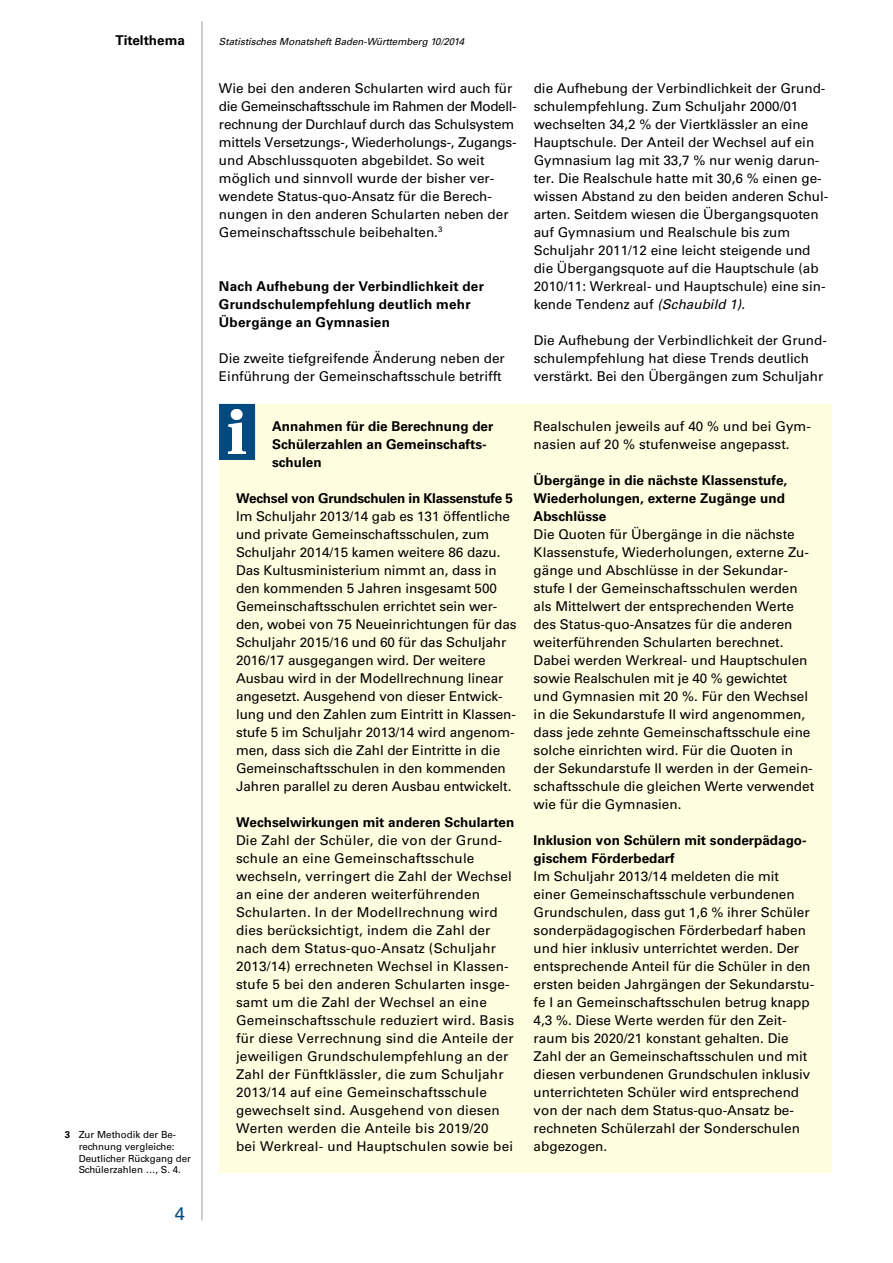
<style>
.page{position:relative;width:893px;height:1263px;background:#fff}
.page>*{position:absolute;margin:0;border:0;box-sizing:border-box;transform-origin:0 0}
.t1{font:18px "Univers";color:#004a7f}
.t2{font:13.5px/18px "Univers";color:#000}
.t3{font:700 13.5px/18px "Univers";color:#000}
.t4{font:700 13.5px/18px "Univers";letter-spacing:.02em;color:#000}
.t5{font:700 13.5px "Univers";letter-spacing:-.02em;color:#000}
.t6{font:9.75px/11.7px "Univers";color:#000}
.t7{font:italic 9.75px "Univers";color:#000}
.s1{font-weight:700}
.s2{font-style:italic}
</style>
<div class="page">
<hr style="left:202px;top:21px;width:1px;height:1199px;background:#9c9e9f">
<div style="left:219px;top:404px;width:612px;height:769px;background:#fffcdf"></div>
<div style="left:219px;top:404px;width:36px;height:56px;background:#004a7f"></div>
<img style="left:229px;top:409px;width:17px;height:44px">
<p class="t3" style="left:115px;top:31px;width:71px">Titelthema</p>
<p class="t7" style="left:219px;top:35px;width:247px">Statistisches Monatsheft Baden-Württemberg 10/2014</p>
<p class="t2" style="left:219px;top:79px;width:299px">Wie bei den anderen Schularten wird auch für die Gemeinschaftsschule im Rahmen der Modell&shy;rechnung der Durchlauf durch das Schulsystem mittels Versetzungs-, Wiederholungs-, Zugangs&shy;und Abschlussquoten abgebildet. So weit möglich und sinnvoll wurde der bisher ver&shy;wendete Status-quo-Ansatz für die Berech&shy;nungen in den anderen Schularten neben der Gemeinschaftsschule beibehalten.<sup>3</sup></p>
<p class="t6" style="left:79px;top:1129px;width:114px;text-indent:-14px"><span class="s1">3</span> Zur Methodik der Be&shy;rechnung vergleiche:<br>Deutlicher Rückgang der<br>Schülerzahlen …, S. 4.</p>
<h1 class="t1" style="left:175px;top:1203px;width:12px">4</h1>
<p class="t4" style="left:219px;top:277px;width:267px">Nach Aufhebung der Verbindlichkeit der<br>Grundschulempfehlung deutlich mehr<br>Übergänge an Gymnasien</p>
<p class="t2" style="left:219px;top:349px;width:287px">Die zweite tiefgreifende Änderung neben der<br>Einführung der Gemeinschaftsschule betrifft</p>
<p class="t3" style="left:272px;top:418px;width:223px">Annahmen für die Berechnung der<br>Schülerzahlen an Gemeinschafts&shy;schulen</p>
<p class="t5" style="left:236px;top:490px;width:278px">Wechsel von Grundschulen in Klassenstufe 5</p>
<p class="t2" style="left:236px;top:507px;width:282px">Im Schuljahr 2013/14 gab es 131 öffentliche und private Gemeinschaftsschulen, zum Schuljahr 2014/15 kamen weitere 86 dazu.<br>Das Kultusministerium nimmt an, dass in den kommenden 5 Jahren insgesamt 500<br>Gemeinschaftsschulen errichtet sein wer&shy;den, wobei von 75 Neueinrichtungen für das Schuljahr 2015/16 und 60 für das Schuljahr 2016/17 ausgegangen wird. Der weitere Ausbau wird in der Modellrechnung linear angesetzt. Ausgehend von dieser Entwick&shy;lung und den Zahlen zum Eintritt in Klassen&shy;stufe 5 im Schuljahr 2013/14 wird angenom&shy;men, dass sich die Zahl der Eintritte in die Gemeinschaftsschulen in den kommenden Jahren parallel zu deren Ausbau entwickelt.</p>
<p class="t3" style="left:236px;top:813px;width:280px">Wechselwirkungen mit anderen Schularten</p>
<p class="t2" style="left:236px;top:831px;width:280px">Die Zahl der Schüler, die von der Grund&shy;schule an eine Gemeinschaftsschule wechseln, verringert die Zahl der Wechsel an eine der anderen weiterführenden Schularten. In der Modellrechnung wird dies berücksichtigt, indem die Zahl der nach dem Status-quo-Ansatz (Schuljahr 2013/14) errechneten Wechsel in Klassen&shy;stufe 5 bei den anderen Schularten insge&shy;samt um die Zahl der Wechsel an eine Gemeinschaftsschule reduziert wird. Basis für diese Verrechnung sind die Anteile der jeweiligen Grundschulempfehlung an der Zahl der Fünftklässler, die zum Schuljahr 2013/14 auf eine Gemeinschaftsschule gewechselt sind. Ausgehend von diesen Werten werden die Anteile bis 2019/20<br>bei Werkreal- und Hauptschulen sowie bei</p>
<p class="t2" style="left:534px;top:79px;width:296px">die Aufhebung der Verbindlichkeit der Grund&shy;schulempfehlung. Zum Schuljahr 2000/01 wechselten 34,2 % der Viertklässler an eine Hauptschule. Der Anteil der Wechsel auf ein Gymnasium lag mit 33,7 % nur wenig darun&shy;ter. Die Realschule hatte mit 30,6 % einen ge&shy;wissen Abstand zu den beiden anderen Schul&shy;arten. Seitdem wiesen die Übergangsquoten auf Gymnasium und Realschule bis zum Schuljahr 2011/12 eine leicht steigende und die Übergangsquote auf die Hauptschule (ab 2010/11: Werkreal- und Hauptschule) eine sin&shy;kende Tendenz auf <span class="s2">(Schaubild 1)</span>.</p>
<p class="t2" style="left:534px;top:331px;width:295px">Die Aufhebung der Verbindlichkeit der Grund&shy;schulempfehlung hat diese Trends deutlich verstärkt. Bei den Übergängen zum Schuljahr</p>
<p class="t2" style="left:534px;top:417px;width:279px">Realschulen jeweils auf 40 % und bei Gym&shy;nasien auf 20 % stufenweise angepasst.</p>
<p class="t3" style="left:534px;top:471px;width:255px">Übergänge in die nächste Klassenstufe,<br>Wiederholungen, externe Zugänge und<br>Abschlüsse</p>
<p class="t2" style="left:534px;top:525px;width:282px">Die Quoten für Übergänge in die nächste Klassenstufe, Wiederholungen, externe Zu&shy;gänge und Abschlüsse in der Sekundar&shy;stufe I der Gemeinschaftsschulen werden als Mittelwert der entsprechenden Werte des Status-quo-Ansatzes für die anderen weiterführenden Schularten berechnet.<br>Dabei werden Werkreal- und Hauptschulen sowie Realschulen mit je 40 % gewichtet und Gymnasien mit 20 %. Für den Wechsel in die Sekundarstufe II wird angenommen, dass jede zehnte Gemeinschaftsschule eine solche einrichten wird. Für die Quoten in der Sekundarstufe II werden in der Gemein&shy;schaftsschule die gleichen Werte verwendet wie für die Gymnasien.</p>
<p class="t3" style="left:534px;top:831px;width:275px">Inklusion von Schülern mit sonderpädago&shy;gischem Förderbedarf</p>
<p class="t2" style="left:534px;top:867px;width:282px">Im Schuljahr 2013/14 meldeten die mit einer Gemeinschaftsschule verbundenen Grundschulen, dass gut 1,6 % ihrer Schüler sonderpädagogischen Förderbedarf haben und hier inklusiv unterrichtet werden. Der entsprechende Anteil für die Schüler in den ersten beiden Jahrgängen der Sekundarstu&shy;fe I an Gemeinschaftsschulen betrug knapp 4,3 %. Diese Werte werden für den Zeit&shy;raum bis 2020/21 konstant gehalten. Die Zahl der an Gemeinschaftsschulen und mit diesen verbundenen Grundschulen inklusiv unterrichteten Schüler wird entsprechend von der nach dem Status-quo-Ansatz be&shy;rechneten Schülerzahl der Sonderschulen abgezogen.</p>
</div>
